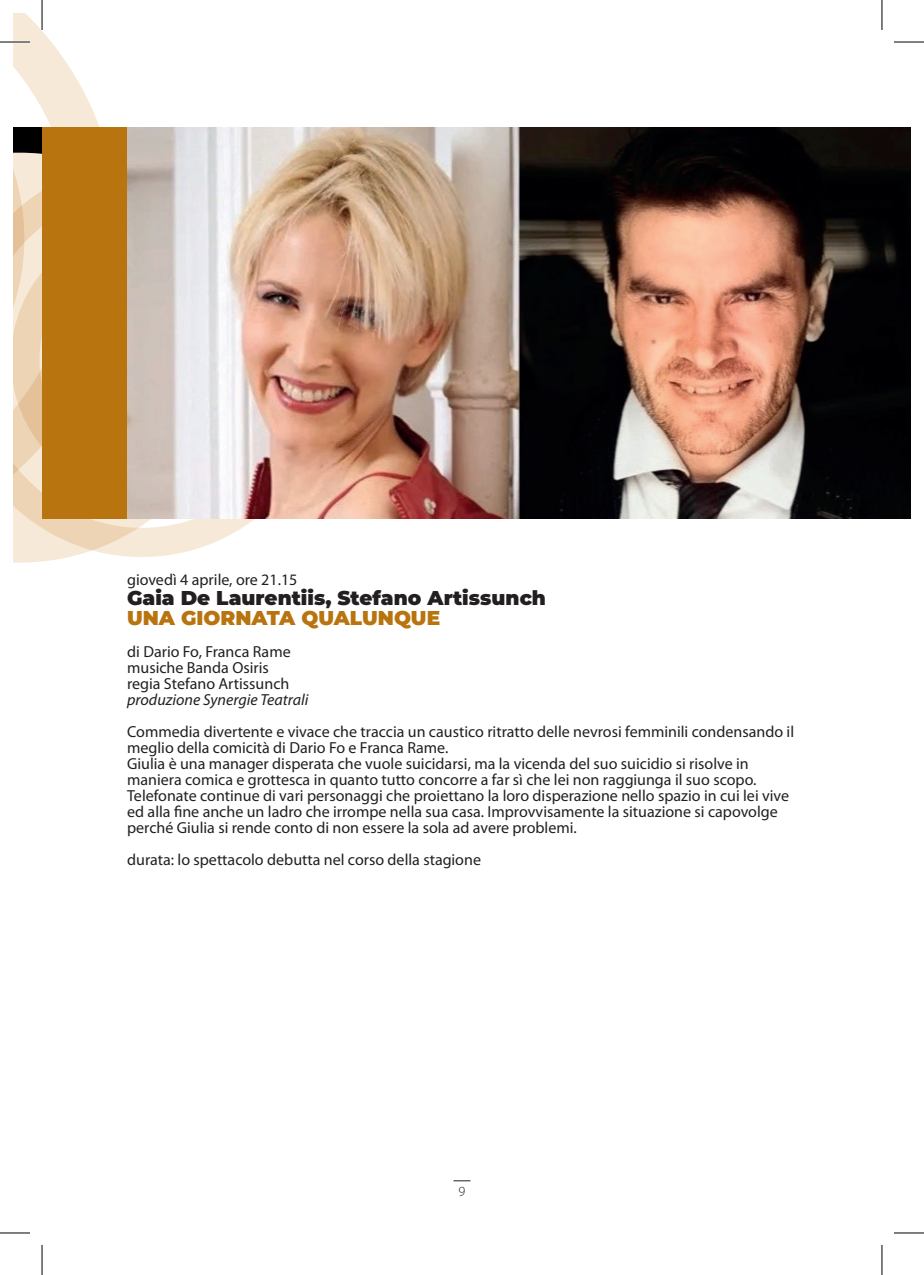
<style>
.page{position:relative;width:924px;height:1275px;background:#fff}
.page>*{position:absolute;margin:0;border:0;box-sizing:border-box;transform-origin:0 0}
.t1{font:900 20px "Montserrat";color:#231f20}
.t2{font:900 20px "Montserrat";color:#b8740e}
.t3{font:16px/16px "Myriad Pro";color:#231f20}
.t4{font:italic 16px "Myriad Pro";color:#231f20}
.t5{font:300 14px "Myriad Pro";color:#231f20}
</style>
<div class="page">
<svg style="left:453px;top:1180px;width:17px;height:1px"></svg>
<svg style="left:14px;top:14px;width:86px;height:148px;fill:#f6e9d7"></svg>
<svg style="left:14px;top:162px;width:319px;height:395px"></svg>
<div style="left:42px;top:127px;width:867px;height:391px;background:#b8740e"></div>
<img style="left:127px;top:127px;width:782px;height:391px">
<hr style="left:0;top:41px;width:30px;height:2px;background:#fff">
<hr style="left:41px;top:0;width:2px;height:30px;background:#fff">
<hr style="left:0;top:42px;width:30px;height:1px;background:#000">
<hr style="left:893px;top:42px;width:30px;height:1px;background:#000">
<hr style="left:0;top:1232px;width:30px;height:1px;background:#000">
<hr style="left:893px;top:1232px;width:30px;height:1px;background:#000">
<hr style="left:42px;top:0;width:1px;height:30px;background:#000">
<hr style="left:42px;top:1245px;width:1px;height:30px;background:#000">
<hr style="left:881px;top:0;width:1px;height:30px;background:#000">
<hr style="left:881px;top:1245px;width:1px;height:30px;background:#000">
<p class="t3" style="left:127px;top:571px;width:172px">giovedì 4 aprile, ore 21.15</p>
<p class="t1" style="left:127px;top:583px;width:420px">Gaia De Laurentiis, Stefano Artissunch</p>
<p class="t2" style="left:127px;top:603px;width:314px">UNA GIORNATA QUALUNQUE</p>
<p class="t3" style="left:127px;top:643px;width:165px">di Dario Fo, Franca Rame musiche Banda Osiris regia Stefano Artissunch</p>
<p class="t4" style="left:127px;top:690px;width:183px">produzione Synergie Teatrali</p>
<p class="t3" style="left:127px;top:723px;width:668px">Commedia divertente e vivace che traccia un caustico ritratto delle nevrosi femminili condensando il meglio della comicità di Dario Fo e Franca Rame.<br>Giulia è una manager disperata che vuole suicidarsi, ma la vicenda del suo suicidio si risolve in maniera comica e grottesca in quanto tutto concorre a far sì che lei non raggiunga il suo scopo.<br>Telefonate continue di vari personaggi che proiettano la loro disperazione nello spazio in cui lei vive ed alla fine anche un ladro che irrompe nella sua casa. Improvvisamente la situazione si capovolge perché Giulia si rende conto di non essere la sola ad avere problemi.</p>
<p class="t3" style="left:127px;top:851px;width:355px">durata: lo spettacolo debutta nel corso della stagione</p>
<p class="t5" style="left:458px;top:1182px;width:8px">9</p>
</div>
